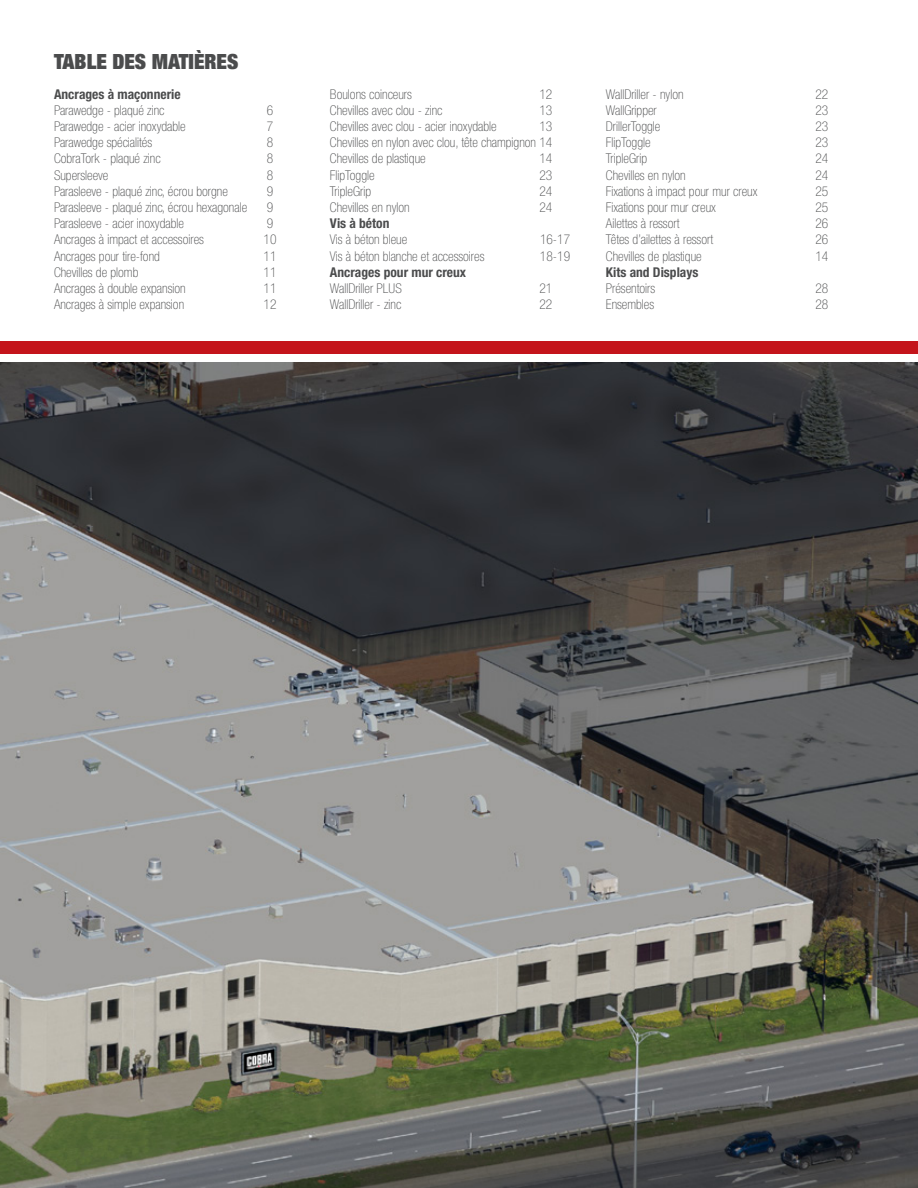
<style>
.page{position:relative;width:918px;height:1188px;background:#fff}
.page>*{position:absolute;margin:0;border:0;box-sizing:border-box;transform-origin:0 0}
.t1{font:900 condensed 21px "Helvetica Neue LT Std";color:#4b4c4d}
.t2{font:100 condensed 13.5px/16.2px "Helvetica Neue LT Std";color:#4b4c4d;text-align:justify}
.t3{font:700 condensed 13.5px "Helvetica Neue LT Std";color:#4b4c4d}
</style>
<div class="page">
<div style="left:0;top:341px;width:918px;height:13px;background:#c4141b"></div>
<img style="left:0;top:362px;width:918px;height:826px">
<h1 class="t1" style="left:54px;top:48px;width:186px">TABLE DES MATIÈRES</h1>
<p class="t3" style="left:54px;top:86px;width:128px">Ancrages à maçonnerie</p>
<p class="t2" style="left:54px;top:102px;width:112px">Parawedge - plaqué zinc</p>
<p class="t2" style="left:267px;top:102px;width:8px">6</p>
<p class="t2" style="left:54px;top:118px;width:133px">Parawedge - acier inoxydable</p>
<p class="t2" style="left:267px;top:118px;width:8px">7</p>
<p class="t2" style="left:54px;top:134px;width:100px">Parawedge spécialités</p>
<p class="t2" style="left:267px;top:134px;width:8px">8</p>
<p class="t2" style="left:54px;top:151px;width:108px">CobraTork - plaqué zinc</p>
<p class="t2" style="left:267px;top:151px;width:8px">8</p>
<p class="t2" style="left:54px;top:167px;width:56px">Supersleeve</p>
<p class="t2" style="left:267px;top:167px;width:8px">8</p>
<p class="t2" style="left:54px;top:183px;width:175px">Parasleeve - plaqué zinc, écrou borgne</p>
<p class="t2" style="left:267px;top:183px;width:8px">9</p>
<p class="t2" style="left:54px;top:199px;width:195px">Parasleeve - plaqué zinc, écrou hexagonale</p>
<p class="t2" style="left:267px;top:199px;width:8px">9</p>
<p class="t2" style="left:54px;top:215px;width:131px">Parasleeve - acier inoxydable</p>
<p class="t2" style="left:267px;top:215px;width:8px">9</p>
<p class="t2" style="left:54px;top:232px;width:151px">Ancrages à impact et accessoires</p>
<p class="t2" style="left:264px;top:232px;width:14px">10</p>
<p class="t2" style="left:54px;top:248px;width:107px">Ancrages pour tire-fond</p>
<p class="t2" style="left:264px;top:248px;width:14px">11</p>
<p class="t2" style="left:54px;top:264px;width:86px">Chevilles de plomb</p>
<p class="t2" style="left:264px;top:264px;width:14px">11</p>
<p class="t2" style="left:54px;top:280px;width:133px">Ancrages à double expansion</p>
<p class="t2" style="left:264px;top:280px;width:14px">11</p>
<p class="t2" style="left:54px;top:296px;width:132px">Ancrages à simple expansion</p>
<p class="t2" style="left:264px;top:296px;width:14px">12</p>
<p class="t2" style="left:330px;top:86px;width:83px">Boulons coinceurs</p>
<p class="t2" style="left:540px;top:86px;width:14px">12</p>
<p class="t2" style="left:330px;top:102px;width:114px">Chevilles avec clou - zinc</p>
<p class="t2" style="left:540px;top:102px;width:14px">13</p>
<p class="t2" style="left:330px;top:118px;width:168px">Chevilles avec clou - acier inoxydable</p>
<p class="t2" style="left:330px;top:118px;width:224px;text-indent:210px">13<br>Chevilles en nylon avec clou, tête champignon 14<br>Chevilles de plastique</p>
<p class="t2" style="left:540px;top:151px;width:14px">14</p>
<p class="t2" style="left:330px;top:167px;width:46px">FlipToggle</p>
<p class="t2" style="left:540px;top:167px;width:14px">23</p>
<p class="t2" style="left:330px;top:183px;width:43px">TripleGrip</p>
<p class="t2" style="left:540px;top:183px;width:14px">24</p>
<p class="t2" style="left:330px;top:199px;width:81px">Chevilles en nylon</p>
<p class="t2" style="left:540px;top:199px;width:14px">24</p>
<p class="t3" style="left:330px;top:215px;width:61px">Vis à béton</p>
<p class="t2" style="left:330px;top:232px;width:79px">Vis à béton bleue</p>
<p class="t2" style="left:540px;top:232px;width:32px">16-17</p>
<p class="t2" style="left:330px;top:248px;width:156px">Vis à béton blanche et accessoires</p>
<p class="t2" style="left:540px;top:248px;width:32px">18-19</p>
<p class="t3" style="left:330px;top:264px;width:138px">Ancrages pour mur creux</p>
<p class="t2" style="left:330px;top:280px;width:73px">WallDriller PLUS</p>
<p class="t2" style="left:540px;top:280px;width:14px">21</p>
<p class="t2" style="left:330px;top:296px;width:73px">WallDriller - zinc</p>
<p class="t2" style="left:540px;top:296px;width:14px">22</p>
<p class="t2" style="left:606px;top:86px;width:79px">WallDriller - nylon</p>
<p class="t2" style="left:816px;top:86px;width:14px">22</p>
<p class="t2" style="left:606px;top:102px;width:52px">WallGripper</p>
<p class="t2" style="left:816px;top:102px;width:14px">23</p>
<p class="t2" style="left:606px;top:118px;width:56px">DrillerToggle</p>
<p class="t2" style="left:816px;top:118px;width:14px">23</p>
<p class="t2" style="left:606px;top:134px;width:46px">FlipToggle</p>
<p class="t2" style="left:816px;top:134px;width:14px">23</p>
<p class="t2" style="left:606px;top:151px;width:43px">TripleGrip</p>
<p class="t2" style="left:816px;top:151px;width:14px">24</p>
<p class="t2" style="left:606px;top:167px;width:81px">Chevilles en nylon</p>
<p class="t2" style="left:816px;top:167px;width:14px">24</p>
<p class="t2" style="left:606px;top:183px;width:153px">Fixations à impact pour mur creux</p>
<p class="t2" style="left:816px;top:183px;width:14px">25</p>
<p class="t2" style="left:606px;top:199px;width:111px">Fixations pour mur creux</p>
<p class="t2" style="left:816px;top:199px;width:14px">25</p>
<p class="t2" style="left:606px;top:215px;width:75px">Ailettes à ressort</p>
<p class="t2" style="left:816px;top:215px;width:14px">26</p>
<p class="t2" style="left:606px;top:232px;width:109px">Têtes d’ailettes à ressort</p>
<p class="t2" style="left:816px;top:232px;width:14px">26</p>
<p class="t2" style="left:606px;top:248px;width:97px">Chevilles de plastique</p>
<p class="t2" style="left:816px;top:248px;width:14px">14</p>
<p class="t3" style="left:606px;top:264px;width:94px">Kits and Displays</p>
<p class="t2" style="left:606px;top:280px;width:51px">Présentoirs</p>
<p class="t2" style="left:816px;top:280px;width:14px">28</p>
<p class="t2" style="left:606px;top:296px;width:50px">Ensembles</p>
<p class="t2" style="left:816px;top:296px;width:14px">28</p>
</div>
